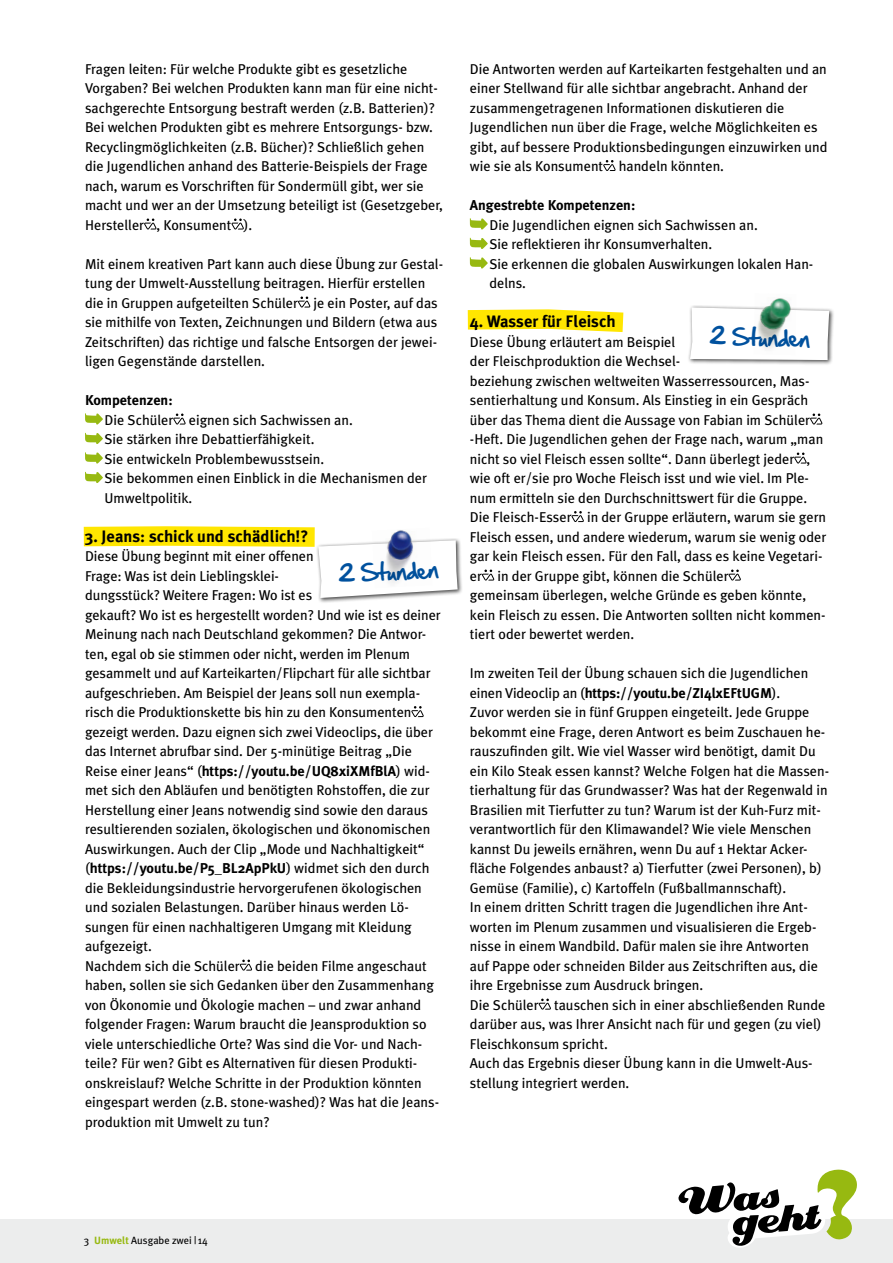
<style>
.page{position:relative;width:893px;height:1263px;background:#fff}
.page>*{position:absolute;margin:0;border:0;box-sizing:border-box;transform-origin:0 0}
.t1{font:20.7px "Hand Of Sean";color:#00519e}
.t2{font:700 16.5px "Meta Plus";color:#000}
.t3{font:14.25px/19.5px "Meta Plus";color:#000}
.t4{font:700 14.25px "Meta Plus";color:#000}
.t5{font:10.5px "Meta Plus";color:#000}
.s1{font-weight:700}
.s2{font-weight:700;color:#97b911}
</style>
<div class="page">
<div style="left:0;top:1219px;width:893px;height:44px;background:#eceded"></div>
<svg style="left:678px;top:1169px;width:179px;height:79px"></svg>
<svg style="left:467px;top:309px;width:157px;height:23px;background:#ffe929"></svg>
<svg style="left:144px;top:218px;width:12px;height:12px"></svg>
<svg style="left:232px;top:218px;width:12px;height:12px"></svg>
<svg style="left:298px;top:296px;width:12px;height:12px"></svg>
<svg style="left:85px;top:413px;width:18px;height:12px"></svg>
<svg style="left:173px;top:413px;width:13px;height:12px"></svg>
<svg style="left:85px;top:433px;width:18px;height:11px"></svg>
<svg style="left:85px;top:452px;width:18px;height:12px"></svg>
<svg style="left:85px;top:472px;width:18px;height:11px"></svg>
<svg style="left:411px;top:706px;width:13px;height:11px"></svg>
<svg style="left:240px;top:959px;width:12px;height:12px"></svg>
<svg style="left:603px;top:160px;width:13px;height:11px"></svg>
<svg style="left:470px;top:218px;width:18px;height:12px"></svg>
<svg style="left:470px;top:238px;width:18px;height:11px"></svg>
<svg style="left:470px;top:257px;width:18px;height:12px"></svg>
<svg style="left:810px;top:413px;width:12px;height:12px"></svg>
<svg style="left:794px;top:452px;width:12px;height:12px"></svg>
<svg style="left:572px;top:511px;width:12px;height:11px"></svg>
<svg style="left:482px;top:569px;width:12px;height:12px"></svg>
<svg style="left:728px;top:569px;width:13px;height:12px"></svg>
<svg style="left:539px;top:998px;width:12px;height:12px"></svg>
<div style="left:316px;top:538px;width:147px;height:65px;background:#000;opacity:.75"></div>
<svg style="left:83px;top:526px;width:375px;height:72px"></svg>
<img style="left:372px;top:528px;width:60px;height:60px">
<div style="left:688px;top:305px;width:147px;height:61px;background:#000;opacity:.75"></div>
<svg style="left:690px;top:307px;width:139px;height:53px"></svg>
<img style="left:754px;top:298px;width:42px;height:57px">
<p class="t3" style="left:85px;top:59px;width:359px">Fragen leiten: Für welche Produkte gibt es gesetzliche Vorgaben? Bei welchen Produkten kann man für eine nicht&shy;sachgerechte Entsorgung bestraft werden (z.B. Batterien)?<br>Bei welchen Produkten gibt es mehrere Entsorgungs- bzw.<br>Recyclingmöglichkeiten (z.B. Bücher)? Schließlich gehen die Jugendlichen anhand des Batterie-Beispiels der Frage nach, warum es Vorschriften für Sondermüll gibt, wer sie macht und wer an der Umsetzung beteiligt ist (Gesetzgeber, Hersteller , Konsument ).</p>
<p class="t3" style="left:85px;top:254px;width:360px">Mit einem kreativen Part kann auch diese Übung zur Gestal&shy;tung der Umwelt-Ausstellung beitragen. Hierfür erstellen die in Gruppen aufgeteilten Schüler je ein Poster, auf das sie mithilfe von Texten, Zeichnungen und Bildern (etwa aus Zeitschriften) das richtige und falsche Entsorgen der jewei&shy;ligen Gegenstände darstellen.</p>
<p class="t4" style="left:85px;top:392px;width:89px">Kompetenzen:</p>
<p class="t3" style="left:105px;top:410px;width:250px">Die Schüler eignen sich Sachwissen an.</p>
<p class="t3" style="left:105px;top:429px;width:211px">Sie stärken ihre Debattierfähigkeit.</p>
<p class="t3" style="left:105px;top:449px;width:221px">Sie entwickeln Problembewusstsein.</p>
<p class="t3" style="left:105px;top:468px;width:324px">Sie bekommen einen Einblick in die Mechanismen der<br>Umweltpolitik.</p>
<p class="t2" style="left:85px;top:526px;width:225px">3. Jeans: schick und schädlich!?</p>
<p class="t3" style="left:85px;top:546px;width:357px">Diese Übung beginnt mit einer offenen<br>Frage: Was ist dein Lieblingsklei-<br>dungsstück? Weitere Fragen: Wo ist es<br>gekauft? Wo ist es hergestellt worden? Und wie ist es deiner Meinung nach nach Deutschland gekommen? Die Antwor&shy;ten, egal ob sie stimmen oder nicht, werden im Plenum gesammelt und auf Karteikarten/Flipchart für alle sichtbar aufgeschrieben. Am Beispiel der Jeans soll nun exempla&shy;risch die Produktionskette bis hin zu den Konsumenten gezeigt werden. Dazu eignen sich zwei Videoclips, die über das Internet abrufbar sind. Der 5-minütige Beitrag „Die Reise einer Jeans“ (<span class="s1">https://youtu.be/UQ8xiXMfBlA</span>) wid&shy;met sich den Abläufen und benötigten Rohstoffen, die zur Herstellung einer Jeans notwendig sind sowie den daraus resultierenden sozialen, ökologischen und ökonomischen Auswirkungen. Auch der Clip „Mode und Nachhaltigkeit“ (<span class="s1">https://youtu.be/P5_BL2ApPkU</span>) widmet sich den durch die Bekleidungsindustrie hervorgerufenen ökologischen und sozialen Belastungen. Darüber hinaus werden Lö&shy;sungen für einen nachhaltigeren Umgang mit Kleidung aufgezeigt.</p>
<p class="t3" style="left:85px;top:956px;width:356px">Nachdem sich die Schüler die beiden Filme angeschaut haben, sollen sie sich Gedanken über den Zusammenhang von Ökonomie und Ökologie machen – und zwar anhand folgender Fragen: Warum braucht die Jeansproduktion so viele unterschiedliche Orte? Was sind die Vor- und Nach&shy;teile? Für wen? Gibt es Alternativen für diesen Produkti&shy;onskreislauf? Welche Schritte in der Produktion könnten eingespart werden (z.B. stone-washed)? Was hat die Jeans&shy;produktion mit Umwelt zu tun?</p>
<p class="t1" style="left:338px;top:555px;width:101px;rotate:-2deg">2 Stunden</p>
<p class="t3" style="left:470px;top:59px;width:359px">Die Antworten werden auf Karteikarten festgehalten und an einer Stellwand für alle sichtbar angebracht. Anhand der zusammengetragenen Informationen diskutieren die Jugendlichen nun über die Frage, welche Möglichkeiten es gibt, auf bessere Produktionsbedingungen einzuwirken und wie sie als Konsument handeln könnten.</p>
<p class="t4" style="left:470px;top:197px;width:167px">Angestrebte Kompetenzen:</p>
<p class="t3" style="left:489px;top:215px;width:270px">Die Jugendlichen eignen sich Sachwissen an.</p>
<p class="t3" style="left:489px;top:234px;width:224px">Sie reflektieren ihr Konsumverhalten.</p>
<p class="t3" style="left:489px;top:254px;width:325px">Sie erkennen die globalen Auswirkungen lokalen Han&shy;delns.</p>
<p class="t2" style="left:470px;top:312px;width:147px">4. Wasser für Fleisch</p>
<p class="t3" style="left:470px;top:332px;width:358px">Diese Übung erläutert am Beispiel<br>der Fleischproduktion die Wechsel-<br>beziehung zwischen weltweiten Wasserressourcen, Mas&shy;sentierhaltung und Konsum. Als Einstieg in ein Gespräch über das Thema dient die Aussage von Fabian im Schüler -Heft. Die Jugendlichen gehen der Frage nach, warum „man nicht so viel Fleisch essen sollte“. Dann überlegt jeder , wie oft er/sie pro Woche Fleisch isst und wie viel. Im Ple&shy;num ermitteln sie den Durchschnittswert für die Gruppe.<br>Die Fleisch-Esser in der Gruppe erläutern, warum sie gern Fleisch essen, und andere wiederum, warum sie wenig oder gar kein Fleisch essen. Für den Fall, dass es keine Vegetari&shy;er in der Gruppe gibt, können die Schüler<br>gemeinsam überlegen, welche Gründe es geben könnte, kein Fleisch zu essen. Die Antworten sollten nicht kommen&shy;tiert oder bewertet werden.</p>
<p class="t3" style="left:470px;top:663px;width:361px">Im zweiten Teil der Übung schauen sich die Jugendlichen einen Videoclip an (<span class="s1">https://youtu.be/ZI4lxEFtUGM</span>).<br>Zuvor werden sie in fünf Gruppen eingeteilt. Jede Gruppe bekommt eine Frage, deren Antwort es beim Zuschauen he&shy;rauszufinden gilt. Wie viel Wasser wird benötigt, damit Du ein Kilo Steak essen kannst? Welche Folgen hat die Massen&shy;tierhaltung für das Grundwasser? Was hat der Regenwald in Brasilien mit Tierfutter zu tun? Warum ist der Kuh-Furz mit&shy;verantwortlich für den Klimawandel? Wie viele Menschen kannst Du jeweils ernähren, wenn Du auf 1 Hektar Acker&shy;fläche Folgendes anbaust? a) Tierfutter (zwei Personen), b)<br>Gemüse (Familie), c) Kartoffeln (Fußballmannschaft).</p>
<p class="t3" style="left:470px;top:897px;width:350px">In einem dritten Schritt tragen die Jugendlichen ihre Ant&shy;worten im Plenum zusammen und visualisieren die Ergeb&shy;nisse in einem Wandbild. Dafür malen sie ihre Antworten auf Pappe oder schneiden Bilder aus Zeitschriften aus, die ihre Ergebnisse zum Ausdruck bringen.</p>
<p class="t3" style="left:470px;top:995px;width:357px">Die Schüler tauschen sich in einer abschließenden Runde darüber aus, was Ihrer Ansicht nach für und gegen (zu viel)<br>Fleischkonsum spricht.</p>
<p class="t3" style="left:470px;top:1053px;width:344px">Auch das Ergebnis dieser Übung kann in die Umwelt-Aus&shy;stellung integriert werden.</p>
<p class="t1" style="left:711px;top:317px;width:101px;rotate:2deg">2 Stunden</p>
<p class="t5" style="left:84px;top:1234px;width:125px">3 <span class="s2">Umwelt</span> Ausgabe zwei | 14</p>
</div>
